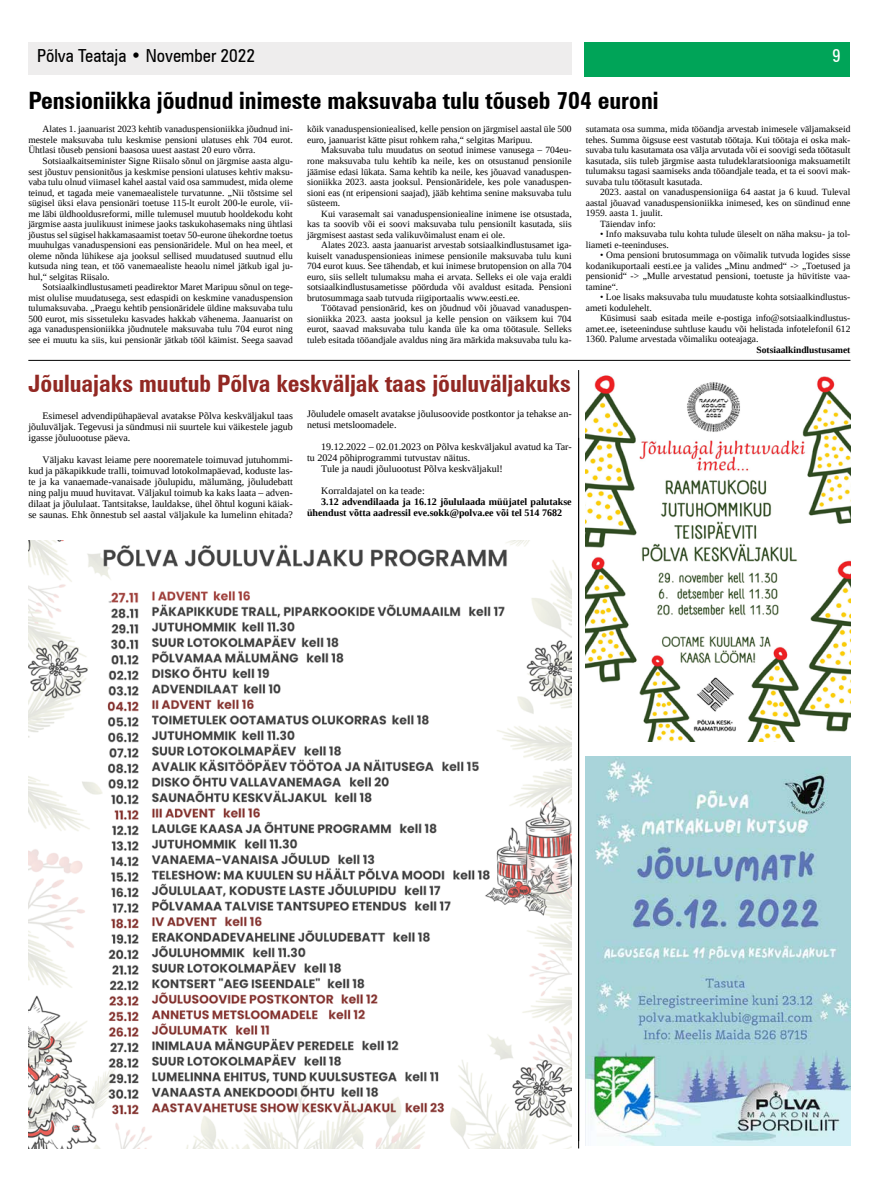
<style>
.page{position:relative;width:893px;height:1191px;background:#fff}
.page>*{position:absolute;margin:0;border:0;box-sizing:border-box;transform-origin:0 0}
.t1{font:700 condensed 24px "Zurich BT";color:#000}
.t2{font:700 condensed 24px "Zurich BT";color:#922823}
.t3{font:condensed 18px "Zurich BT";color:#000}
.t4{font:condensed 18px "Zurich BT";color:#fff}
.t5{font:10px/11px "Liberation Serif";color:#000;text-align:justify}
.t6{font:700 10px/11px "Liberation Serif";color:#000}
.t7{font:9.5px/10.5px "Liberation Serif";color:#000;text-align:justify}
.t8{font:700 9.5px "Liberation Serif";color:#000}
</style>
<div class="page">
<div style="left:584px;top:43px;width:266px;height:34px;background:#00a458"></div>
<div style="left:28px;top:43px;width:544px;height:32px;background:#eeeded"></div>
<hr style="left:578px;top:370px;width:1px;height:771px;background:#000">
<hr style="left:578px;top:438px;width:1px;height:710px;background:#000">
<hr style="left:28px;top:360px;width:822px;height:1px;background:#000">
<img style="left:586px;top:375px;width:264px;height:367px">
<img style="left:586px;top:756px;width:264px;height:389px">
<img style="left:28px;top:540px;width:544px;height:608px">
<h2 class="t3" style="left:37px;top:45px;width:219px">Põlva Teataja • November 2022</h2>
<h2 class="t4" style="left:832px;top:45px;width:10px">9</h2>
<h1 class="t1" style="left:28px;top:86px;width:632px">Pensioniikka jõudnud inimeste maksuvaba tulu tõuseb 704 euroni</h1>
<p class="t7" style="left:28px;top:124px;width:266px;text-indent:14px">Alates 1. jaanuarist 2023 kehtib vanaduspensioniikka jõudnud ini&shy;mestele maksuvaba tulu keskmise pensioni ulatuses ehk 704 eurot.<br>Ühtlasi tõuseb pensioni baasosa uuest aastast 20 euro võrra.</p>
<p class="t7" style="left:28px;top:155px;width:266px;text-indent:14px">Sotsiaalkaitseminister Signe Riisalo sõnul on järgmise aasta algu&shy;sest jõustuv pensionitõus ja keskmise pensioni ulatuses kehtiv maksu&shy;vaba tulu olnud viimasel kahel aastal vaid osa sammudest, mida oleme teinud, et tagada meie vanemaealistele turvatunne. „Nii tõstsime sel sügisel üksi elava pensionäri toetuse 115-lt eurolt 200-le eurole, vii&shy;me läbi üldhooldusreformi, mille tulemusel muutub hooldekodu koht järgmise aasta juulikuust inimese jaoks taskukohasemaks ning ühtlasi jõustus sel sügisel hakkamasaamist toetav 50-eurone ühekordne toetus muuhulgas vanaduspensioni eas pensionäridele. Mul on hea meel, et oleme nõnda lühikese aja jooksul sellised muudatused suutnud ellu kutsuda ning tean, et töö vanemaealiste heaolu nimel jätkub igal ju&shy;hul,“ selgitas Riisalo.</p>
<p class="t7" style="left:28px;top:281px;width:266px;text-indent:14px">Sotsiaalkindlustusameti peadirektor Maret Maripuu sõnul on tege&shy;mist olulise muudatusega, sest edaspidi on keskmine vanaduspension tulumaksuvaba. „Praegu kehtib pensionäridele üldine maksuvaba tulu 500 eurot, mis sissetuleku kasvades hakkab vähenema. Jaanuarist on aga vanaduspensioniikka jõudnutele maksuvaba tulu 704 eurot ning see ei muutu ka siis, kui pensionär jätkab tööl käimist. Seega saavad</p>
<h1 class="t2" style="left:28px;top:369px;width:544px">Jõuluajaks muutub Põlva keskväljak taas jõuluväljakuks</h1>
<p class="t5" style="left:28px;top:410px;width:266px;text-indent:14px">Esimesel advendipühapäeval avatakse Põlva keskväljakul taas jõuluväljak. Tegevusi ja sündmusi nii suurtele kui väikestele jagub igasse jõuluootuse päeva.</p>
<p class="t5" style="left:28px;top:454px;width:266px;text-indent:14px">Väljaku kavast leiame pere noorematele toimuvad jutuhommi&shy;kud ja päkapikkude tralli, toimuvad lotokolmapäevad, koduste las&shy;te ja ka vanaemade-vanaisade jõulupidu, mälumäng, jõuludebatt ning palju muud huvitavat. Väljakul toimub ka kaks laata – adven&shy;dilaat ja jõululaat. Tantsitakse, lauldakse, ühel õhtul koguni käiak&shy;se saunas. Ehk õnnestub sel aastal väljakule ka lumelinn ehitada?</p>
<p class="t7" style="left:586px;top:124px;width:266px">sutamata osa summa, mida tööandja arvestab inimesele väljamakseid tehes. Summa õigsuse eest vastutab töötaja. Kui töötaja ei oska mak&shy;suvaba tulu kasutamata osa välja arvutada või ei soovigi seda töötasult kasutada, siis tuleb järgmise aasta tuludeklaratsiooniga maksuametilt tulumaksu tagasi saamiseks anda tööandjale teada, et ta ei soovi mak&shy;suvaba tulu töötasult kasutada.</p>
<p class="t7" style="left:600px;top:187px;width:252px">2023. aastal on vanaduspensioniiga 64 aastat ja 6 kuud. Tuleval</p>
<p class="t7" style="left:586px;top:197px;width:266px">aastal jõuavad vanaduspensioniikka inimesed, kes on sündinud enne</p>
<p class="t7" style="left:586px;top:208px;width:79px">1959. aasta 1. juulit.</p>
<p class="t7" style="left:600px;top:218px;width:57px">Täiendav info:</p>
<p class="t7" style="left:586px;top:229px;width:266px;text-indent:14px">• Info maksuvaba tulu kohta tulude üleselt on näha maksu- ja tol&shy;liameti e-teeninduses.</p>
<p class="t7" style="left:586px;top:250px;width:266px;text-indent:14px">• Oma pensioni brutosummaga on võimalik tutvuda logides sisse kodanikuportaali eesti.ee ja valides „Minu andmed“ -&gt; „Toetused ja pensionid“ -&gt; „Mulle arvestatud pensioni, toetuste ja hüvitiste vaa&shy;tamine“.</p>
<p class="t7" style="left:586px;top:292px;width:266px;text-indent:14px">• Loe lisaks maksuvaba tulu muudatuste kohta sotsiaalkindlustus&shy;ameti kodulehelt.</p>
<p class="t7" style="left:586px;top:313px;width:266px;text-indent:14px">Küsimusi saab esitada meile e-postiga info@sotsiaalkindlustus&shy;amet.ee, iseteeninduse suhtluse kaudu või helistada infotelefonil 612<br>1360. Palume arvestada võimaliku ooteajaga.</p>
<p class="t8" style="left:756px;top:343px;width:95px">Sotsiaalkindlustusamet</p>
<p class="t7" style="left:307px;top:124px;width:266px">kõik vanaduspensioniealised, kelle pension on järgmisel aastal üle 500 euro, jaanuarist kätte pisut rohkem raha,“ selgitas Maripuu.</p>
<p class="t7" style="left:307px;top:145px;width:266px;text-indent:14px">Maksuvaba tulu muudatus on seotud inimese vanusega – 704eu&shy;rone maksuvaba tulu kehtib ka neile, kes on otsustanud pensionile jäämise edasi lükata. Sama kehtib ka neile, kes jõuavad vanaduspen&shy;sioniikka 2023. aasta jooksul. Pensionäridele, kes pole vanaduspen&shy;sioni eas (nt eripensioni saajad), jääb kehtima senine maksuvaba tulu süsteem.</p>
<p class="t7" style="left:307px;top:208px;width:266px;text-indent:14px">Kui varasemalt sai vanaduspensioniealine inimene ise otsustada, kas ta soovib või ei soovi maksuvaba tulu pensionilt kasutada, siis järgmisest aastast seda valikuvõimalust enam ei ole.</p>
<p class="t7" style="left:307px;top:239px;width:266px;text-indent:14px">Alates 2023. aasta jaanuarist arvestab sotsiaalkindlustusamet iga&shy;kuiselt vanaduspensionieas inimese pensionile maksuvaba tulu kuni 704 eurot kuus. See tähendab, et kui inimese brutopension on alla 704 euro, siis sellelt tulumaksu maha ei arvata. Selleks ei ole vaja eraldi sotsiaalkindlustusametisse pöörduda või avaldust esitada. Pensioni brutosummaga saab tutvuda riigiportaalis www.eesti.ee.</p>
<p class="t7" style="left:307px;top:302px;width:266px;text-indent:14px">Töötavad pensionärid, kes on jõudnud või jõuavad vanaduspen&shy;sioniikka 2023. aasta jooksul ja kelle pension on väiksem kui 704 eurot, saavad maksuvaba tulu kanda üle ka oma töötasule. Selleks tuleb esitada tööandjale avaldus ning ära märkida maksuvaba tulu ka-</p>
<p class="t5" style="left:307px;top:408px;width:266px">Jõuludele omaselt avatakse jõulusoovide postkontor ja tehakse an&shy;netusi metsloomadele.</p>
<p class="t5" style="left:321px;top:441px;width:252px">19.12.2022 – 02.01.2023 on Põlva keskväljakul avatud ka Tar-</p>
<p class="t5" style="left:307px;top:452px;width:165px">tu 2024 põhiprogrammi tutvustav näitus.</p>
<p class="t5" style="left:321px;top:463px;width:183px">Tule ja naudi jõuluootust Põlva keskväljakul!</p>
<p class="t5" style="left:321px;top:485px;width:105px">Korraldajatel on ka teade:</p>
<p class="t6" style="left:307px;top:496px;width:266px;text-indent:14px">3.12 advendilaada ja 16.12 jõululaada müüjatel palutakse ühendust võtta aadressil eve.sokk@polva.ee või tel 514 7682</p>
</div>
